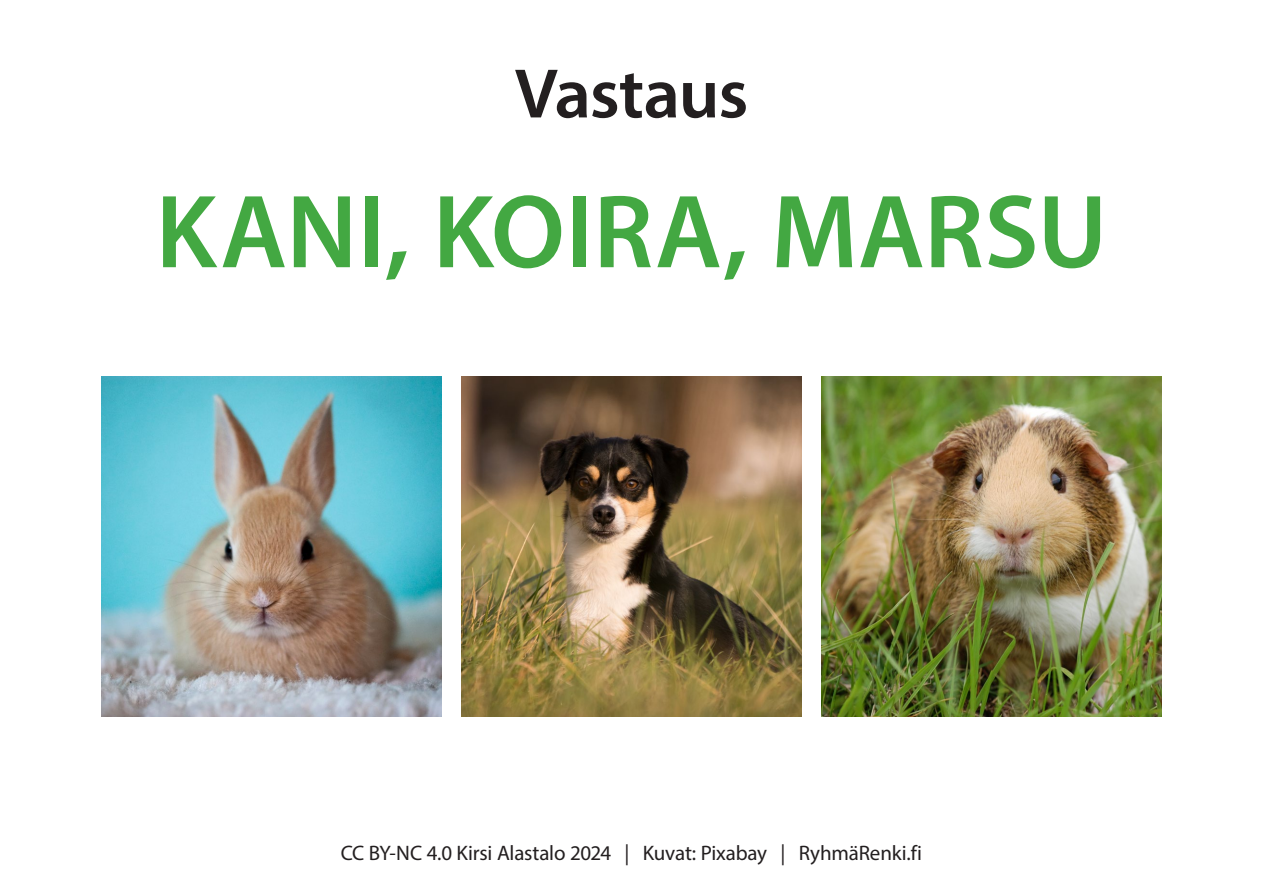
<style>
.page{position:relative;width:1263px;height:893px;background:#fff}
.page>*{position:absolute;margin:0;border:0;box-sizing:border-box;transform-origin:0 0}
.vastaus-versaali{font:600 105px "Myriad Pro";color:#43a842}
.kysymys-iso{font:600 70.65px "Myriad Pro";letter-spacing:-.02em;color:#231f20}
.t1{font:21px "Myriad Pro";letter-spacing:-.01em;color:#231f20}
</style>
<div class="page">
<img style="left:821px;top:377px;width:340px;height:340px">
<img style="left:461px;top:377px;width:340px;height:340px">
<img style="left:101px;top:377px;width:341px;height:340px">
<p class="kysymys-iso" style="left:515px;top:49px;width:235px">Vastaus</p>
<p class="vastaus-versaali" style="left:156px;top:165px;width:953px">KANI, KOIRA, MARSU</p>
<p class="t1" style="left:341px;top:840px;width:583px">CC BY-NC 4.0 Kirsi Alastalo 2024 | Kuvat: Pixabay | RyhmäRenki.fi</p>
</div>
